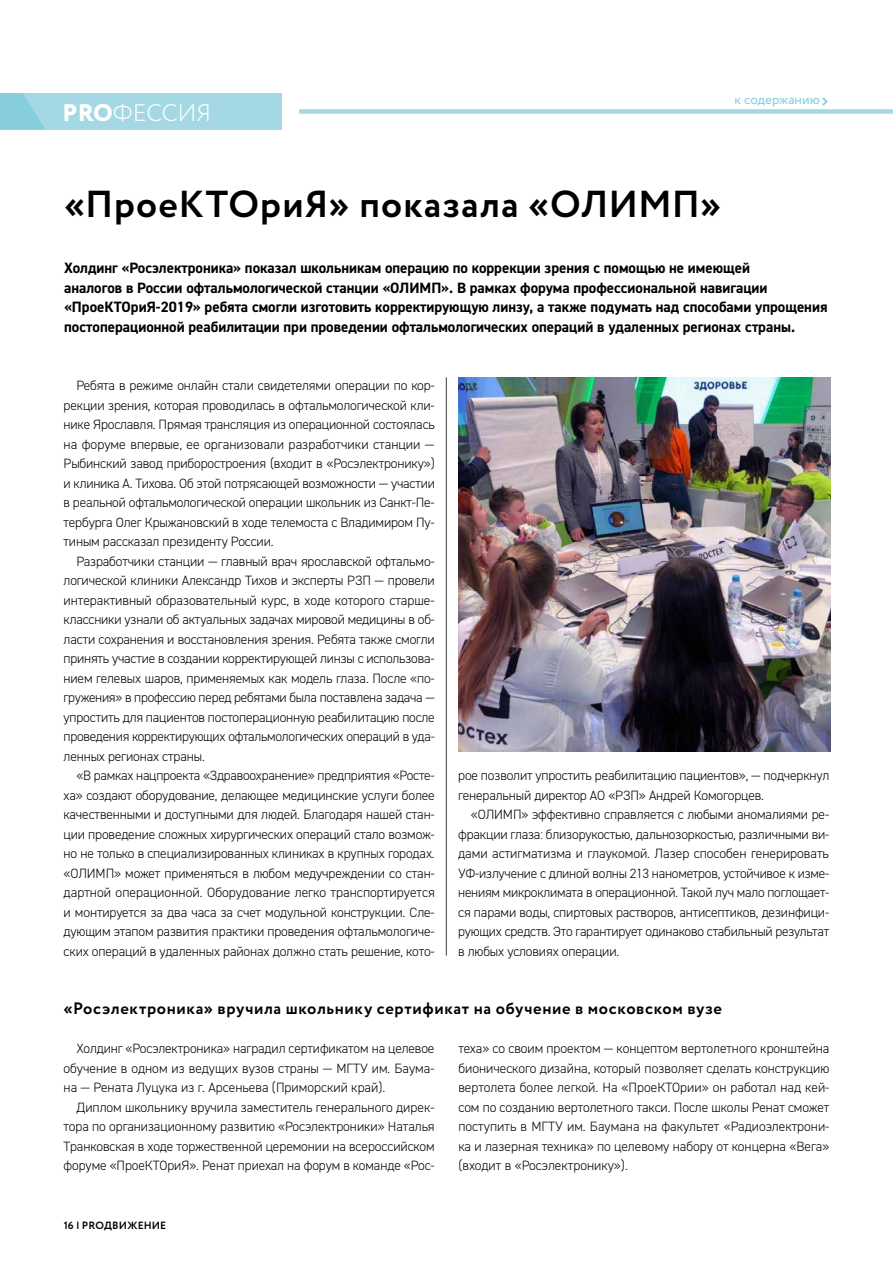
<style>
.page{position:relative;width:893px;height:1263px;background:#fff}
.page>*{position:absolute;margin:0;border:0;box-sizing:border-box;transform-origin:0 0}
.t1{font:700 37.5px "Circe";letter-spacing:.03em;color:#000}
.t2{font:300 24px "Circe";color:#fff}
.t3{font:700 16.5px "Circe";letter-spacing:.04em;color:#000}
.t4{font:700 15px/19.5px "DIN2014";color:#000}
.t5{font:300 13.5px/19.5px "DIN2014";letter-spacing:-.01em;color:#000;text-align:justify}
.t6{font:13.5px "Circe";color:#86cedd}
.t7{font:700 10.5px "Circe";letter-spacing:.01em;color:#000}
.s1{font-weight:800}
</style>
<div class="page">
<hr style="left:446px;top:377px;width:1px;height:579px;background:#3c3c3b">
<img style="left:458px;top:377px;width:373px;height:375px">
<div style="left:299px;top:109px;width:594px;height:5px;background:#a3d8e4"></div>
<div style="left:0;top:93px;width:281px;height:37px;background:#a3d8e4"></div>
<svg style="left:0;top:93px;width:45px;height:37px"></svg>
<h2 class="t2" style="left:63px;top:97px;width:150px"><span class="s1">PRO</span>ФЕССИЯ</h2>
<p class="t6" style="left:734px;top:90px;width:87px">к содержанию</p>
<h1 class="t1" style="left:64px;top:179px;width:658px">«ПроеКТОриЯ» показала «ОЛИМП»</h1>
<p class="t4" style="left:64px;top:258px;width:765px">Холдинг «Росэлектроника» показал школьникам операцию по коррекции зрения с помощью не имеющей<br>аналогов в России офтальмологической станции «ОЛИМП». В рамках форума профессиональной навигации «ПроеКТОриЯ-2019» ребята смогли изготовить корректирующую линзу, а также подумать над способами упрощения постоперационной реабилитации при проведении офтальмологических операций в удаленных регионах страны.</p>
<p class="t5" style="left:64px;top:376px;width:373px;text-indent:13px">Ребята в режиме онлайн стали свидетелями операции по кор‑ рекции зрения, которая проводилась в офтальмологической кли‑ нике Ярославля. Прямая трансляция из операционной состоялась на форуме впервые, ее организовали разработчики станции — Рыбинский завод приборостроения (входит в «Росэлектронику») и клиника А. Тихова. Об этой потрясающей возможности — участии в реальной офтальмологической операции школьник из Санкт-Пе‑ тербурга Олег Крыжановский в ходе телемоста с Владимиром Пу‑ тиным рассказал президенту России.</p>
<p class="t5" style="left:64px;top:551px;width:373px;text-indent:13px">Разработчики станции — главный врач ярославской офтальмо‑ логической клиники Александр Тихов и эксперты РЗП — провели интерактивный образовательный курс, в ходе которого старше‑ классники узнали об актуальных задачах мировой медицины в об‑ ласти сохранения и восстановления зрения. Ребята также смогли принять участие в создании корректирующей линзы с использова‑ нием гелевых шаров, применяемых как модель глаза. После «по‑ гружения» в профессию перед ребятами была поставлена задача — упростить для пациентов постоперационную реабилитацию после проведения корректирующих офтальмологических операций в уда‑ ленных регионах страны.</p>
<p class="t5" style="left:64px;top:766px;width:373px;text-indent:13px">«В рамках нацпроекта «Здравоохранение» предприятия «Росте‑ ха» создают оборудование, делающее медицинские услуги более качественными и доступными для людей. Благодаря нашей стан‑ ции проведение сложных хирургических операций стало возмож‑ но не только в специализированных клиниках в крупных городах. «ОЛИМП» может применяться в любом медучреждении со стан‑ дартной операционной. Оборудование легко транспортируется и монтируется за два часа за счет модульной конструкции. Сле‑ дующим этапом развития практики проведения офтальмологиче‑ ских операций в удаленных районах должно стать решение, кото‑</p>
<p class="t5" style="left:458px;top:766px;width:372px">рое позволит упростить реабилитацию пациентов», — подчеркнул генеральный директор АО «РЗП» Андрей Комогорцев.</p>
<p class="t5" style="left:458px;top:805px;width:372px;text-indent:13px">«ОЛИМП» эффективно справляется с любыми аномалиями ре‑ фракции глаза: близорукостью, дальнозоркостью, различными ви‑ дами астигматизма и глаукомой. Лазер способен генерировать УФ-излучение с длиной волны 213 нанометров, устойчивое к изме‑ нениям микроклимата в операционной. Такой луч мало поглощает‑ ся парами воды, спиртовых растворов, антисептиков, дезинфици‑ рующих средств. Это гарантирует одинаково стабильный результат в любых условиях операции.</p>
<p class="t3" style="left:64px;top:997px;width:660px">«Росэлектроника» вручила школьнику сертификат на обучение в московском вузе</p>
<p class="t5" style="left:64px;top:1039px;width:372px;text-indent:13px">Холдинг «Росэлектроника» наградил сертификатом на целевое обучение в одном из ведущих вузов страны — МГТУ им. Баума‑ на — Рената Луцука из г. Арсеньева (Приморский край).</p>
<p class="t5" style="left:64px;top:1097px;width:373px;text-indent:13px">Диплом школьнику вручила заместитель генерального дирек‑ тора по организационному развитию «Росэлектроники» Наталья Транковская в ходе торжественной церемонии на всероссийском форуме «ПроеКТОриЯ». Ренат приехал на форум в команде «Рос‑</p>
<p class="t7" style="left:64px;top:1218px;width:104px">16 | PROДВИЖЕНИЕ</p>
<p class="t5" style="left:458px;top:1039px;width:373px">теха» со своим проектом — концептом вертолетного кронштейна бионического дизайна, который позволяет сделать конструкцию вертолета более легкой. На «ПроеКТОрии» он работал над кей‑ сом по созданию вертолетного такси. После школы Ренат сможет поступить в МГТУ им. Баумана на факультет «Радиоэлектрони‑ ка и лазерная техника» по целевому набору от концерна «Вега» (входит в «Росэлектронику»).</p>
</div>
